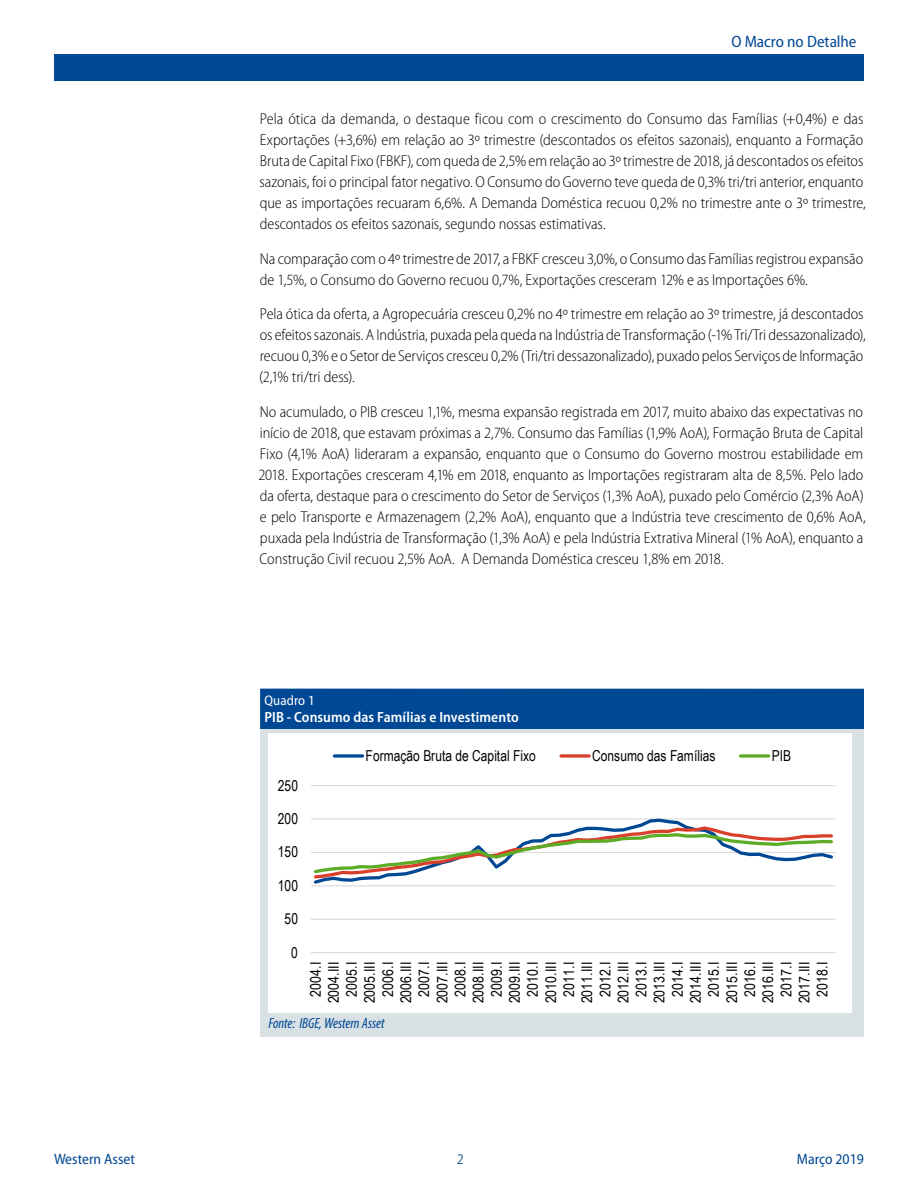
<style>
.page{position:relative;width:918px;height:1188px;background:#fff}
.page>*{position:absolute;margin:0;border:0;box-sizing:border-box;transform-origin:0 0}
.t1{font:semi-condensed 16.5px "Myriad Pro";color:#004894}
.t2{font:300 semi-condensed 15.75px/21px "Myriad Pro";letter-spacing:-.005em;color:#000}
.t3{font:15.15px "Arial Narrow";color:#000}
.t4{font:semi-condensed 15px "Myriad Pro";color:#004894}
.t5{font:semi-condensed 15px "Myriad Pro";color:#3b6e8f}
.t6{font:600 semi-condensed 14.85px "Myriad Pro";letter-spacing:.005em;color:#fff}
.t7{font:italic condensed 14.85px "Myriad Pro";letter-spacing:-.005em;color:#004894}
.t8{font:14.7px/18.1px "Arial Narrow";color:#000;text-align:center}
.t9{font:semi-condensed 13.95px "Myriad Pro";letter-spacing:.005em;color:#fff}
</style>
<div class="page">
<div style="left:54px;top:54px;width:810px;height:27px;background:#004894"></div>
<div style="left:260px;top:689px;width:604px;height:40px;background:#004894"></div>
<div style="left:260px;top:729px;width:604px;height:308px;background:#d9e1e4"></div>
<div style="left:268px;top:734px;width:584px;height:279px;background:#fff"></div>
<hr style="left:311px;top:919px;width:525px;height:1px;background:#dadada">
<hr style="left:311px;top:885px;width:525px;height:1px;background:#dadada">
<hr style="left:311px;top:852px;width:525px;height:1px;background:#dadada">
<hr style="left:311px;top:818px;width:525px;height:2px;background:#dadada">
<hr style="left:311px;top:785px;width:525px;height:1px;background:#dadada">
<hr style="left:311px;top:952px;width:525px;height:1px;background:#dadada">
<svg style="left:312px;top:818px;width:523px;height:66px"></svg>
<svg style="left:334px;top:754px;width:29px;height:4px"></svg>
<svg style="left:561px;top:754px;width:28px;height:4px"></svg>
<svg style="left:741px;top:754px;width:28px;height:4px"></svg>
<p class="t1" style="left:731px;top:32px;width:127px">O Macro no Detalhe</p>
<p class="t2" style="left:259px;top:109px;width:608px">Pela ótica da demanda, o destaque ficou com o crescimento do Consumo das Famílias (+0,4%) e das Exportações (+3,6%) em relação ao 3º trimestre (descontados os efeitos sazonais), enquanto a Formação Bruta de Capital Fixo (FBKF), com queda de 2,5% em relação ao 3º trimestre de 2018, já descontados os efeitos sazonais, foi o principal fator negativo. O Consumo do Governo teve queda de 0,3% tri/tri anterior, enquanto que as importações recuaram 6,6%. A Demanda Doméstica recuou 0,2% no trimestre ante o 3º trimestre, descontados os efeitos sazonais, segundo nossas estimativas.</p>
<p class="t2" style="left:260px;top:248px;width:605px">Na comparação com o 4º trimestre de 2017, a FBKF cresceu 3,0%, o Consumo das Famílias registrou expansão de 1,5%, o Consumo do Governo recuou 0,7%, Exportações cresceram 12% e as Importações 6%.</p>
<p class="t2" style="left:259px;top:304px;width:608px">Pela ótica da oferta, a Agropecuária cresceu 0,2% no 4º trimestre em relação ao 3º trimestre, já descontados os efeitos sazonais. A Indústria, puxada pela queda na Indústria de Transformação (-1% Tri/Tri dessazonalizado), recuou 0,3% e o Setor de Serviços cresceu 0,2% (Tri/tri dessazonalizado), puxado pelos Serviços de Informação (2,1% tri/tri dess).</p>
<p class="t2" style="left:258px;top:401px;width:609px">No acumulado, o PIB cresceu 1,1%, mesma expansão registrada em 2017, muito abaixo das expectativas no início de 2018, que estavam próximas a 2,7%. Consumo das Famílias (1,9% AoA), Formação Bruta de Capital Fixo (4,1% AoA) lideraram a expansão, enquanto que o Consumo do Governo mostrou estabilidade em 2018. Exportações cresceram 4,1% em 2018, enquanto as Importações registraram alta de 8,5%. Pelo lado da oferta, destaque para o crescimento do Setor de Serviços (1,3% AoA), puxado pelo Comércio (2,3% AoA) e pelo Transporte e Armazenagem (2,2% AoA), enquanto que a Indústria teve crescimento de 0,6% AoA, puxada pela Indústria de Transformação (1,3% AoA) e pela Indústria Extrativa Mineral (1% AoA), enquanto a Construção Civil recuou 2,5% AoA. A Demanda Doméstica cresceu 1,8% em 2018.</p>
<p class="t9" style="left:265px;top:693px;width:52px">Quadro 1</p>
<p class="t6" style="left:265px;top:708px;width:256px">PIB - Consumo das Famílias e Investimento</p>
<p class="t3" style="left:278px;top:774px;width:22px">250</p>
<p class="t3" style="left:278px;top:808px;width:22px">200</p>
<p class="t3" style="left:278px;top:841px;width:22px">150</p>
<p class="t3" style="left:278px;top:874px;width:22px">100</p>
<p class="t3" style="left:285px;top:908px;width:15px">50</p>
<p class="t3" style="left:291px;top:941px;width:8px">0</p>
<p class="t3" style="left:366px;top:744px;width:172px">Formação Bruta de Capital Fixo</p>
<p class="t3" style="left:592px;top:744px;width:125px">Consumo das Famílias</p>
<p class="t3" style="left:772px;top:744px;width:21px">PIB</p>
<p class="t8" style="left:306px;top:1003px;width:43px;rotate:-90deg">2004.I<br>2004.III<br>2005.I<br>2005.III<br>2006.I<br>2006.III<br>2007.I<br>2007.III<br>2008.I<br>2008.III<br>2009.I<br>2009.III<br>2010.I<br>2010.III<br>2011.I<br>2011.III<br>2012.I<br>2012.III<br>2013.I<br>2013.III<br>2014.I<br>2014.III<br>2015.I<br>2015.III<br>2016.I<br>2016.III<br>2017.I<br>2017.III<br>2018.I</p>
<p class="t7" style="left:268px;top:1014px;width:118px">Fonte: IBGE, Western Asset</p>
<p class="t4" style="left:54px;top:1151px;width:83px">Western Asset</p>
<p class="t4" style="left:797px;top:1151px;width:69px">Março 2019</p>
<p class="t5" style="left:457px;top:1151px;width:9px">2</p>
</div>
